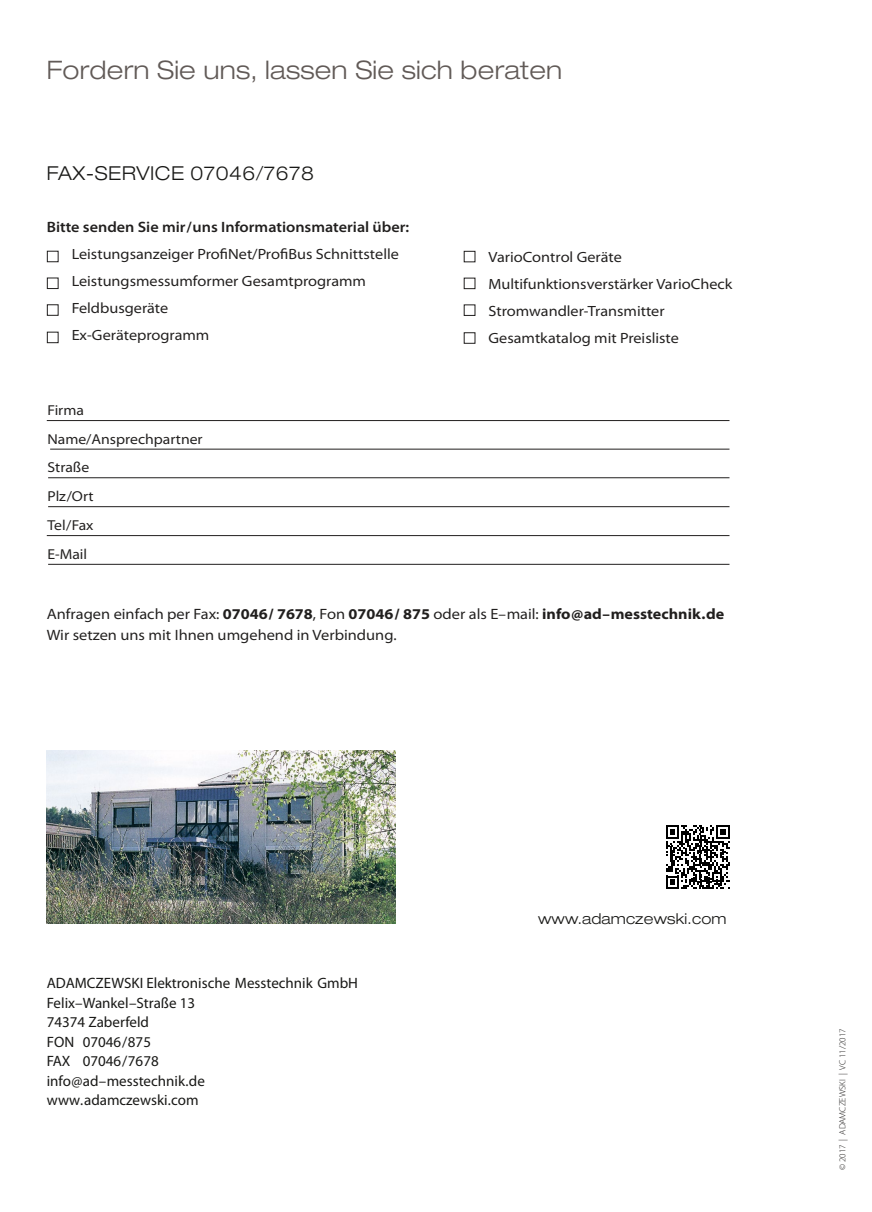
<style>
.page{position:relative;width:872px;height:1212px;background:#fff}
.page>*{position:absolute;margin:0;border:0;box-sizing:border-box;transform-origin:0 0}
.t1{font:300 expanded 25.5px "Helvetica Neue";letter-spacing:.01em;color:#615a57}
.t2{font:300 expanded 19.2px "Helvetica Neue";letter-spacing:.025em;color:#191917}
.t3{font:15px/19.5px "Myriad Pro";color:#191917}
.t4{font:semi-expanded 15px/21.6px "Myriad Pro";color:#211f1e}
.t5{font:600 semi-expanded 15px "Myriad Pro";color:#211f1e}
.t6{font:300 expanded 15px "Helvetica Neue";letter-spacing:.01em;color:#191917}
.t7{font:semi-expanded 14.85px/27px "Myriad Pro";color:#211f1e}
.t8{font:semi-expanded 14.4px/28.8px "Myriad Pro";color:#211f1e}
.t9{font:300 9px "Myriad Pro";color:#211f1e}
.s1{font-weight:700}
</style>
<div class="page">
<img style="left:47px;top:750px;width:348px;height:174px">
<div style="left:47px;top:251px;width:12px;height:11px;border:1px solid #211f1e"></div>
<div style="left:47px;top:278px;width:12px;height:11px;border:1px solid #211f1e"></div>
<div style="left:47px;top:304px;width:12px;height:12px;border:1px solid #211f1e"></div>
<div style="left:47px;top:332px;width:12px;height:11px;border:1px solid #211f1e"></div>
<hr style="left:47px;top:420px;width:682px;height:1px;background:#211f1e">
<hr style="left:50px;top:449px;width:679px;height:1px;background:#211f1e">
<hr style="left:48px;top:477px;width:681px;height:1px;background:#211f1e">
<hr style="left:48px;top:506px;width:681px;height:1px;background:#211f1e">
<hr style="left:47px;top:535px;width:682px;height:1px;background:#211f1e">
<hr style="left:48px;top:564px;width:681px;height:1px;background:#211f1e">
<div style="left:464px;top:251px;width:11px;height:11px;border:1px solid #211f1e"></div>
<div style="left:464px;top:278px;width:11px;height:11px;border:1px solid #211f1e"></div>
<div style="left:464px;top:304px;width:11px;height:12px;border:1px solid #211f1e"></div>
<div style="left:464px;top:332px;width:11px;height:12px;border:1px solid #211f1e"></div>
<svg style="left:666px;top:825px;width:63px;height:64px"></svg>
<h1 class="t1" style="left:47px;top:55px;width:517px">Fordern Sie uns, lassen Sie sich beraten</h1>
<p class="t2" style="left:47px;top:161px;width:268px">FAX-SERVICE 07046/7678</p>
<p class="t5" style="left:47px;top:219px;width:364px">Bitte senden Sie mir/uns Informationsmaterial über:</p>
<p class="t7" style="left:72px;top:241px;width:329px">Leistungsanzeiger ProfiNet/ProfiBus Schnittstelle Leistungsmessumformer Gesamtprogramm Feldbusgeräte<br>Ex-Geräteprogramm</p>
<p class="t8" style="left:47px;top:396px;width:157px">Firma<br>Name/Ansprechpartner<br>Straße<br>Plz/Ort<br>Tel/Fax<br>E-Mail</p>
<p class="t7" style="left:488px;top:244px;width:245px">VarioControl Geräte<br>Multifunktionsverstärker VarioCheck<br>Stromwandler-Transmitter<br>Gesamtkatalog mit Preisliste</p>
<p class="t4" style="left:47px;top:603px;width:679px">Anfragen einfach per Fax: <span class="s1">07046/ 7678</span>, Fon <span class="s1">07046/ 875</span> oder als E–mail: <span class="s1">info@ad–messtechnik.de<br></span>Wir setzen uns mit Ihnen umgehend in Verbindung.</p>
<p class="t3" style="left:47px;top:973px;width:313px">ADAMCZEWSKI Elektronische Messtechnik GmbH<br>Felix–Wankel–Straße 13<br>74374 Zaberfeld<br>FON 07046/875<br>FAX 07046/7678<br>info@ad–messtechnik.de www.adamczewski.com</p>
<p class="t6" style="left:538px;top:909px;width:190px">www.adamczewski.com</p>
<p class="t9" style="left:837px;top:1170px;width:143px;rotate:-90deg">© 2017 | ADAMCZEWSKI | VC 11/2017</p>
</div>
